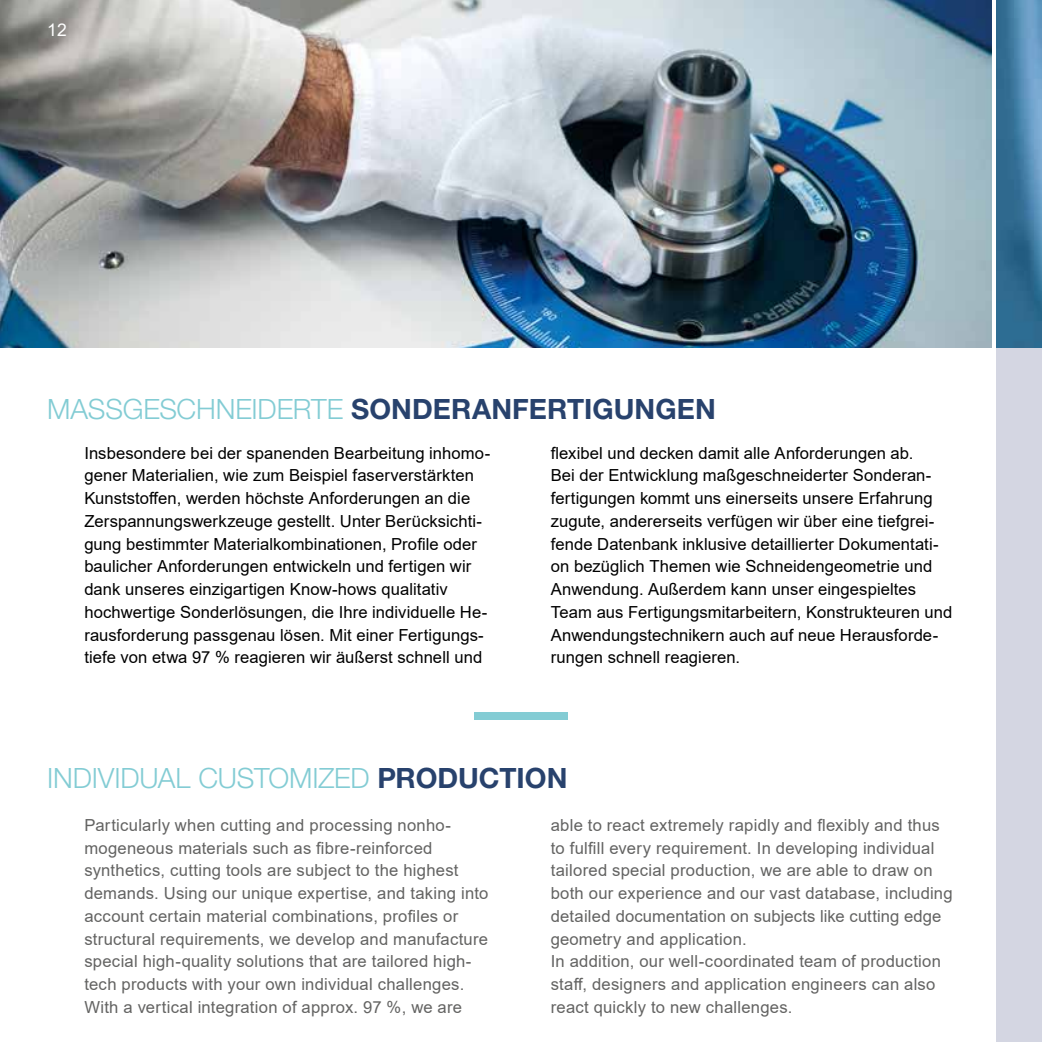
<style>
.page{position:relative;width:1042px;height:1042px;background:#fff}
.page>*{position:absolute;margin:0;border:0;box-sizing:border-box;transform-origin:0 0}
.t1{font:700 28px "Helvetica Neue LT Std";letter-spacing:.005em;color:#28426d}
.t2{font:300 28px "Helvetica Neue LT Std";letter-spacing:-.005em;color:#83ccd4}
.t3{font:17.5px "Arial";color:#fff}
.t4{font:16.62px/22.8px "Arial";letter-spacing:.005em;color:#000}
.t5{font:16.62px/22.8px "Arial";letter-spacing:.015em;color:#636362}
.s1{font-weight:300;color:#83ccd4}
.s2{font-weight:700;color:#28426d}
</style>
<div class="page">
<div style="left:996px;top:0;width:46px;height:1042px;background:#d4d6e2"></div>
<img style="left:0;top:0;width:992px;height:347px">
<img style="left:996px;top:0;width:46px;height:347px">
<div style="left:474px;top:712px;width:94px;height:7px;background:#83ccd4"></div>
<p class="t3" style="left:47px;top:17px;width:21px">12</p>
<h1 class="t1" style="left:47px;top:392px;width:670px"><span class="s1">MASSGESCHNEIDERTE</span> SONDERANFERTIGUNGEN</h1>
<p class="t4" style="left:84px;top:441px;width:407px">Insbesondere bei der spanenden Bearbeitung inhomo&shy;gener Materialien, wie zum Beispiel faserverstärkten Kunststoffen, werden höchste Anforderungen an die Zerspannungswerkzeuge gestellt. Unter Berücksichti&shy;gung bestimmter Materialkombinationen, Profile oder baulicher Anforderungen entwickeln und fertigen wir dank unseres einzigartigen Know-hows qualitativ hochwertige Sonderlösungen, die Ihre individuelle He&shy;rausforderung passgenau lösen. Mit einer Fertigungs&shy;tiefe von etwa 97 % reagieren wir äußerst schnell und</p>
<p class="t4" style="left:551px;top:441px;width:403px">flexibel und decken damit alle Anforderungen ab.<br>Bei der Entwicklung maßgeschneiderter Sonderan&shy;fertigungen kommt uns einerseits unsere Erfahrung zugute, andererseits verfügen wir über eine tiefgrei&shy;fende Datenbank inklusive detaillierter Dokumentati&shy;on bezüglich Themen wie Schneidengeometrie und Anwendung. Außerdem kann unser eingespieltes Team aus Fertigungsmitarbeitern, Konstrukteuren und Anwendungstechnikern auch auf neue Herausforde&shy;rungen schnell reagieren.</p>
<h1 class="t2" style="left:47px;top:761px;width:522px">INDIVIDUAL CUSTOMIZED <span class="s2">PRODUCTION</span></h1>
<p class="t5" style="left:84px;top:813px;width:405px">Particularly when cutting and processing nonho&shy;mogeneous materials such as fibre-reinforced synthetics, cutting tools are subject to the highest demands. Using our unique expertise, and taking into account certain material combinations, profiles or structural requirements, we develop and manufacture special high-quality solutions that are tailored high&shy;tech products with your own individual challenges.<br>With a vertical integration of approx. 97 %, we are</p>
<p class="t5" style="left:551px;top:813px;width:403px">able to react extremely rapidly and flexibly and thus to fulfill every requirement. In developing individual tailored special production, we are able to draw on both our experience and our vast database, including detailed documentation on subjects like cutting edge geometry and application.<br>In addition, our well-coordinated team of production staff, designers and application engineers can also react quickly to new challenges.</p>
</div>
